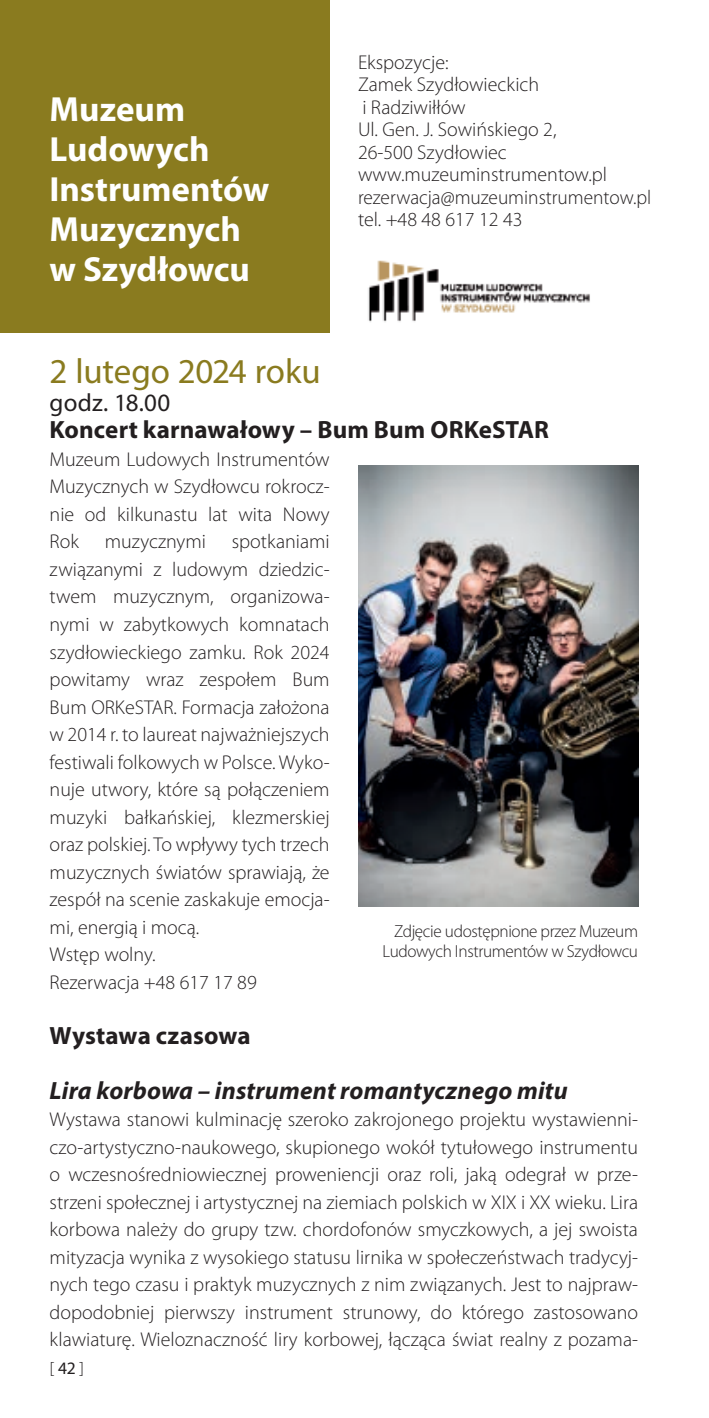
<style>
.page{position:relative;width:709px;height:1418px;background:#fff}
.page>*{position:absolute;margin:0;border:0;box-sizing:border-box;transform-origin:0 0}
.t1{font:700 35px/40px "Myriad Pro";color:#fff}
.t2{font:35px "Myriad Pro";letter-spacing:-.005em;color:#8a7b1f}
.t3{font:700 25px "Myriad Pro";letter-spacing:.005em;color:#231f20}
.t4{font:italic 700 25px "Myriad Pro";letter-spacing:.005em;color:#231f20}
.t5{font:25px "Myriad Pro";letter-spacing:.01em;color:#231f20}
.t6{font:300 20px/27.5px "Myriad Pro";color:#231f20;text-align:justify}
.t7{font:300 17.5px/20px "Myriad Pro";letter-spacing:-.02em;color:#231f20;text-align:right}
.s1{font-weight:400}
</style>
<div class="page">
<div style="left:0;top:0;width:330px;height:332px;background:#8a7b1f"></div>
<img style="left:368px;top:260px;width:222px;height:62px">
<img style="left:358px;top:466px;width:280px;height:440px">
<h1 class="t1" style="left:50px;top:88px;width:221px">Muzeum<br>Ludowych<br>Instrumentów<br>Muzycznych w Szydłowcu</h1>
<p class="t6" style="left:358px;top:51px;width:295px;line-height:22.5px;text-align:left">Ekspozycje:<br>Zamek Szydłowieckich<br>i Radziwiłłów<br>Ul. Gen. J. Sowińskiego 2,<br>26-500 Szydłowiec www.muzeuminstrumentow.pl rezerwacja@muzeuminstrumentow.pl tel. +48 48 617 12 43</p>
<h1 class="t2" style="left:50px;top:350px;width:273px">2 lutego 2024 roku</h1>
<p class="t5" style="left:50px;top:387px;width:122px">godz. 18.00</p>
<p class="t3" style="left:50px;top:413px;width:501px">Koncert karnawałowy – Bum Bum ORKeSTAR</p>
<p class="t6" style="left:50px;top:445px;width:281px">Muzeum Ludowych Instrumentów Muzycznych w Szydłowcu rokrocz&shy;nie od kilkunastu lat wita Nowy Rok</p>
<p class="t6" style="left:50px;top:528px;width:281px;text-align:left;text-indent:182px">spotkaniami związanymi z ludowym dziedzic&shy;twem muzycznym, organizowa&shy;nymi w zabytkowych komnatach szydłowieckiego zamku. Rok 2024 powitamy wraz zespołem Bum<br>Bum ORKeSTAR. Formacja założona w 2014 r. to laureat najważniejszych festiwali folkowych w Polsce. Wyko&shy;nuje utwory, które są połączeniem muzyki bałkańskiej, klezmerskiej oraz polskiej. To wpływy tych trzech muzycznych światów sprawiają, że zespół na scenie zaskakuje emocja&shy;mi, energią i mocą.<br>Wstęp wolny.<br>Rezerwacja +48 617 17 89</p>
<p class="t3" style="left:50px;top:1019px;width:202px">Wystawa czasowa</p>
<p class="t4" style="left:50px;top:1074px;width:519px">Lira korbowa – instrument romantycznego mitu</p>
<p class="t6" style="left:50px;top:1105px;width:590px">Wystawa stanowi kulminację szeroko zakrojonego projektu wystawienni&shy;czo-artystyczno-naukowego, skupionego wokół tytułowego instrumentu o wczesnośredniowiecznej proweniencji oraz roli, jaką odegrał w prze&shy;strzeni społecznej i artystycznej na ziemiach polskich w XIX i XX wieku. Lira korbowa należy do grupy tzw. chordofonów smyczkowych, a jej swoista mityzacja wynika z wysokiego statusu lirnika w społeczeństwach tradycyj&shy;nych tego czasu i praktyk muzycznych z nim związanych. Jest to najpraw&shy;dopodobniej pierwszy instrument strunowy, do którego zastosowano klawiaturę. Wieloznaczność liry korbowej, łącząca świat realny z pozama-</p>
<p class="t6" style="left:105px;top:528px;width:103px">muzycznymi</p>
<p class="t7" style="left:382px;top:921px;width:257px">Zdjęcie udostępnione przez Muzeum<br>Ludowych Instrumentów w Szydłowcu</p>
<p class="t7" style="left:50px;top:1357px;width:36px">[ <span class="s1">42</span> ]</p>
</div>
